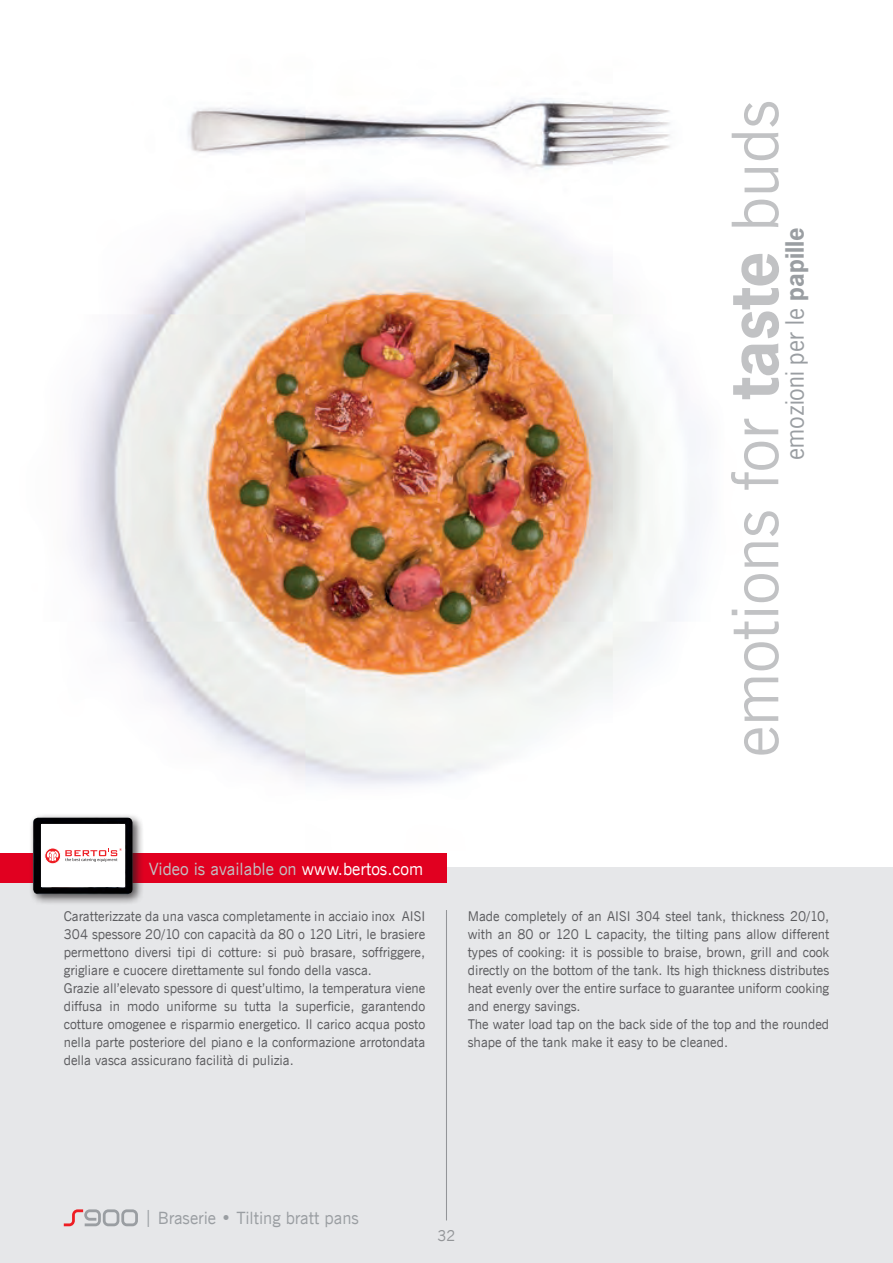
<style>
.page{position:relative;width:893px;height:1263px;background:#fff}
.page>*{position:absolute;margin:0;border:0;box-sizing:border-box;transform-origin:0 0}
.t1{font:64.5px "News Gothic BT";color:#c1c2c4}
.t2{font:23.7px "News Gothic Std";color:#9a9ea2}
.t3{font:16.95px "News Gothic BT";color:#c1c2c4}
.t4{font:16.95px "News Gothic BT";color:#9a9ea2}
.t5{font:15px "News Gothic BT";color:#939598}
.t6{font:13.5px/18px "News Gothic BT";color:#5b5b5e}
.s1{font-family:"News Gothic Std";font-weight:700}
.s2{font-weight:700}
.s3{color:#fff}
</style>
<div class="page">
<img style="left:75px;top:98px;width:621px;height:687px">
<div style="left:0;top:867px;width:893px;height:396px;background:#e6e7e9"></div>
<div style="left:0;top:853px;width:446px;height:29px;background:#e10020"></div>
<div style="left:28px;top:812px;width:116px;height:94px;background:#231f20;opacity:.75"></div>
<img style="left:33px;top:817px;width:100px;height:77px">
<div style="left:41px;top:824px;width:83px;height:63px;background:#fff"></div>
<svg style="left:45px;top:848px;width:16px;height:16px"></svg>
<div style="left:45px;top:848px;width:16px;height:16px;border:1px solid #fff;border-radius:50%"></div>
<svg style="left:47px;top:851px;width:11px;height:11px"></svg>
<svg style="left:65px;top:848px;width:57px;height:14px"></svg>
<svg style="left:64px;top:1209px;width:74px;height:17px"></svg>
<hr style="left:446px;top:910px;width:1px;height:310px;background:#939598">
<h1 class="t1" style="left:716px;top:757px;width:659px;rotate:-90deg">emotions for <span class="s1">taste</span> buds</h1>
<h2 class="t2" style="left:780px;top:460px;width:234px;rotate:-90deg">emozioni per le <span class="s2">papille</span></h2>
<p class="t3" style="left:149px;top:858px;width:276px">Video is available on <span class="s3">www.bertos.com</span></p>
<p class="t6" style="left:64px;top:907px;width:363px">Caratterizzate da una vasca completamente in acciaio inox AISI 304 spessore 20/10 con capacità da 80 o 120 Litri, le brasiere permettono diversi tipi di cotture: si può brasare, soffriggere, grigliare e cuocere direttamente sul fondo della vasca.<br>Grazie all’elevato spessore di quest’ultimo, la temperatura viene diffusa in modo uniforme su tutta la superficie, garantendo cotture omogenee e risparmio energetico. Il carico acqua posto nella parte posteriore del piano e la conformazione arrotondata della vasca assicurano facilità di pulizia.</p>
<p class="t6" style="left:468px;top:907px;width:363px">Made completely of an AISI 304 steel tank, thickness 20/10, with an 80 or 120 L capacity, the tilting pans allow different types of cooking: it is possible to braise, brown, grill and cook directly on the bottom of the tank. Its high thickness distributes heat evenly over the entire surface to guarantee uniform cooking and energy savings.<br>The water load tap on the back side of the top and the rounded shape of the tank make it easy to be cleaned.</p>
<p class="t4" style="left:144px;top:1208px;width:216px">| Braserie • Tilting bratt pans</p>
<p class="t5" style="left:437px;top:1226px;width:20px">32</p>
</div>
